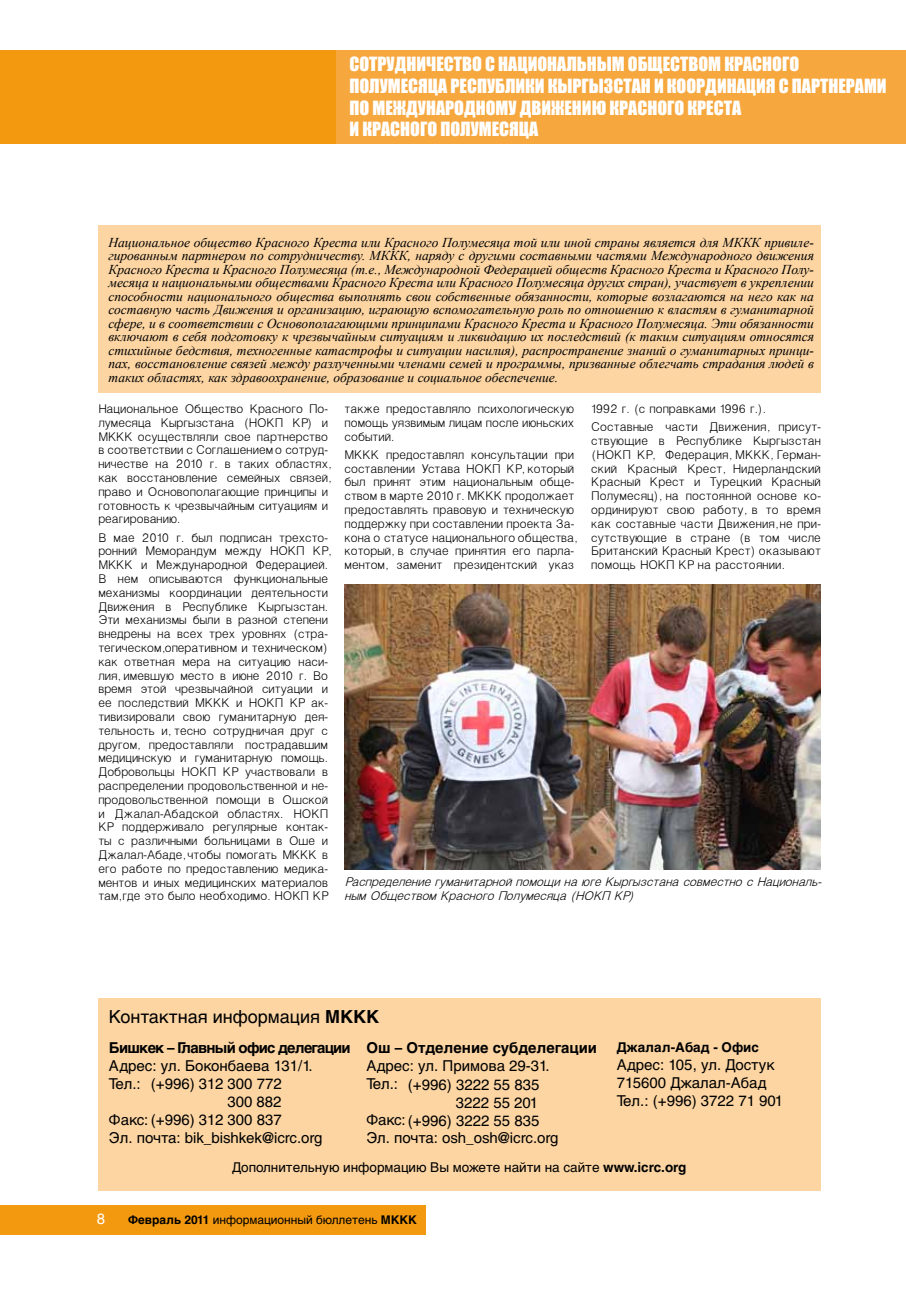
<style>
.page{position:relative;width:906px;height:1289px;background:#fff}
.page>*{position:absolute;margin:0;border:0;box-sizing:border-box;transform-origin:0 0}
.t1{font:18px/21.6px "Impact";color:#fff}
.t2{font:18px "Helvetica Cyr Upright";color:#000}
.t3{font:15px/18px "Helvetica Cyr Upright";color:#000}
.t4{font:700 15px "Helvetica Cyr";letter-spacing:-.05em;color:#000}
.t5{font:700 15px "Helvetica Cyr";color:#000}
.t6{font:15px "Helvetica Cyr Upright";color:#fff}
.t7{font:13.5px/13.8px "Helvetica Light";color:#000}
.t8{font:italic 13.5px/13.5px "Times New Roman";color:#000;text-align:justify}
.t9{font:italic 13.5px/14.2px "Helvetica Light";color:#000}
.t10{font:13.5px "Helvetica Cyr Upright";color:#000}
.t11{font:700 13.5px "Helvetica Cyr";color:#000}
.t12{font:12px "Helvetica Cyr Upright";color:#000}
.s1{font-family:"Helvetica Cyr";font-weight:700}
</style>
<div class="page">
<div style="left:0;top:1204px;width:425px;height:30px;background:#f39910"></div>
<div style="left:0;top:50px;width:336px;height:94px;background:#f39910"></div>
<div style="left:336px;top:50px;width:570px;height:94px;background:#f6a83f"></div>
<div style="left:98px;top:998px;width:722px;height:193px;background:#fcd5a3"></div>
<img style="left:345px;top:584px;width:476px;height:286px">
<div style="left:98px;top:225px;width:722px;height:168px;background:#fcd5a3"></div>
<h1 class="t1" style="left:349px;top:53px;width:539px">СОТРУДНИЧЕСТВО С НАЦИОНАЛЬНЫМ ОБЩЕСТВОМ КРАСНОГО ПОЛУМЕСЯЦА РЕСПУБЛИКИ КЫРГЫЗСТАН И КООРДИНАЦИЯ С ПАРТНЕРАМИ ПО МЕЖДУНАРОДНОМУ ДВИЖЕНИЮ КРАСНОГО КРЕСТА<br>И КРАСНОГО ПОЛУМЕСЯЦА</h1>
<p class="t8" style="left:108px;top:235px;width:707px">Национальное общество Красного Креста или Красного Полумесяца той или иной страны является для МККК привиле&shy;гированным партнером по сотрудничеству. МККК, наряду с другими составными частями Международного движения Красного Креста и Красного Полумесяца (т.е., Международной Федерацией обществ Красного Креста и Красного Полу&shy;месяца и национальными обществами Красного Креста или Красного Полумесяца других стран), участвует в укреплении способности национального общества выполнять свои собственные обязанности, которые возлагаются на него как на составную часть Движения и организацию, играющую вспомогательную роль по отношению к властям в гуманитарной сфере, и в соответствии с Основополагающими принципами Красного Креста и Красного Полумесяца. Эти обязанности включают в себя подготовку к чрезвычайным ситуациям и ликвидацию их последствий (к таким ситуациям относятся стихийные бедствия, техногенные катастрофы и ситуации насилия), распространение знаний о гуманитарных принци&shy;пах, восстановление связей между разлученными членами семей и программы, призванные облегчать страдания людей в таких областях, как здравоохранение, образование и социальное обеспечение.</p>
<p class="t7" style="left:98px;top:402px;width:235px">Национальное Общество Красного По&shy;лумесяца Кыргызстана (НОКП КР) и МККК осуществляли свое партнерство в соответствии с Соглашением о сотруд&shy;ничестве на 2010 г. в таких областях, как восстановление семейных связей, право и Основополагающие принципы и готовность к чрезвычайным ситуациям и реагированию.</p>
<p class="t7" style="left:98px;top:531px;width:235px">В мае 2010 г. был подписан трехсто&shy;ронний Меморандум между НОКП КР, МККК и Международной Федерацией.<br>В нем описываются функциональные механизмы координации деятельности Движения в Республике Кыргызстан.<br>Эти механизмы были в разной степени внедрены на всех трех уровнях (стра&shy;тегическом,оперативном и техническом) как ответная мера на ситуацию наси&shy;лия, имевшую место в июне 2010 г. Во время этой чрезвычайной ситуации и ее последствий МККК и НОКП КР ак&shy;тивизировали свою гуманитарную дея&shy;тельность и, тесно сотрудничая друг с другом, предоставляли пострадавшим медицинскую и гуманитарную помощь.<br>Добровольцы НОКП КР участвовали в распределении продовольственной и не&shy;продовольственной помощи в Ошской и Джалал-Абадской областях. НОКП КР поддерживало регулярные контак&shy;ты с различными больницами в Оше и Джалал-Абаде, чтобы помогать МККК в его работе по предоставлению медика&shy;ментов и иных медицинских материалов там,где это было необходимо. НОКП КР</p>
<p class="t7" style="left:591px;top:400px;width:231px;line-height:18px">1992 г. (с поправками 1996 г.).<br>Составные части Движения, присут-</p>
<p class="t7" style="left:591px;top:434px;width:231px;text-align:justify">ствующие в Республике Кыргызстан (НОКП КР, Федерация, МККК, Герман&shy;ский Красный Крест, Нидерландский Красный Крест и Турецкий Красный Полумесяц), на постоянной основе ко&shy;ординируют свою работу, в то время как составные части Движения,не при&shy;сутствующие в стране (в том числе Британский Красный Крест) оказывают помощь НОКП КР на расстоянии.</p>
<p class="t7" style="left:344px;top:402px;width:231px;text-align:justify">также предоставляло психологическую помощь уязвимым лицам после июньских событий.</p>
<p class="t7" style="left:344px;top:448px;width:235px">МККК предоставлял консультации при составлении Устава НОКП КР, который был принят этим национальным обще&shy;ством в марте 2010 г. МККК продолжает предоставлять правовую и техническую поддержку при составлении проекта За&shy;кона о статусе национального общества, который, в случае принятия его парла&shy;ментом, заменит президентский указ</p>
<p class="t9" style="left:345px;top:875px;width:481px">Распределение гуманитарнойпомощина юге Кыргызстана совместно с Националь&shy;ным Обществом Красного Полумесяца (НОКП КР)</p>
<h1 class="t2" style="left:109px;top:1007px;width:271px">Контактная информация <span class="s1">МККК</span></h1>
<p class="t4" style="left:109px;top:1039px;width:243px">Бишкек – Главный офис делегации</p>
<p class="t3" style="left:109px;top:1056px;width:205px">Адрес: ул. Боконбаева 131/1.<br>Тел.:</p>
<p class="t3" style="left:109px;top:1111px;width:215px">Факс: (+996) 312 300 837<br>Эл. почта: bik_bishkek@icrc.org</p>
<p class="t5" style="left:366px;top:1039px;width:232px">Ош – Отделение субделегации</p>
<p class="t3" style="left:366px;top:1056px;width:185px">Адрес: ул. Примова 29-31.<br>Тел.:</p>
<p class="t3" style="left:366px;top:1111px;width:194px;line-height:17.5px">Факс:(+996) 3222 55 835<br>Эл. почта: osh_osh@icrc.org</p>
<p class="t3" style="left:151px;top:1074px;width:132px;text-align:right">(+996) 312 300 772<br>300 882</p>
<p class="t3" style="left:408px;top:1075px;width:133px;text-align:right">(+996) 3222 55 835<br>3222 55 201</p>
<p class="t11" style="left:617px;top:1039px;width:144px">Джалал-Абад - Офис</p>
<p class="t3" style="left:617px;top:1055px;width:168px">Адрес: 105, ул. Достук<br>715600 Джалал-Абад<br>Тел.: (+996) 3722 71 901</p>
<p class="t10" style="left:232px;top:1159px;width:456px">Дополнительную информацию Вы можете найти на сайте <span class="s1">www.icrc.org</span></p>
<p class="t6" style="left:97px;top:1210px;width:10px">8</p>
<p class="t12" style="left:128px;top:1212px;width:290px"><span class="s1">Февраль 2011</span> информационный бюллетень <span class="s1">МККК</span></p>
</div>
